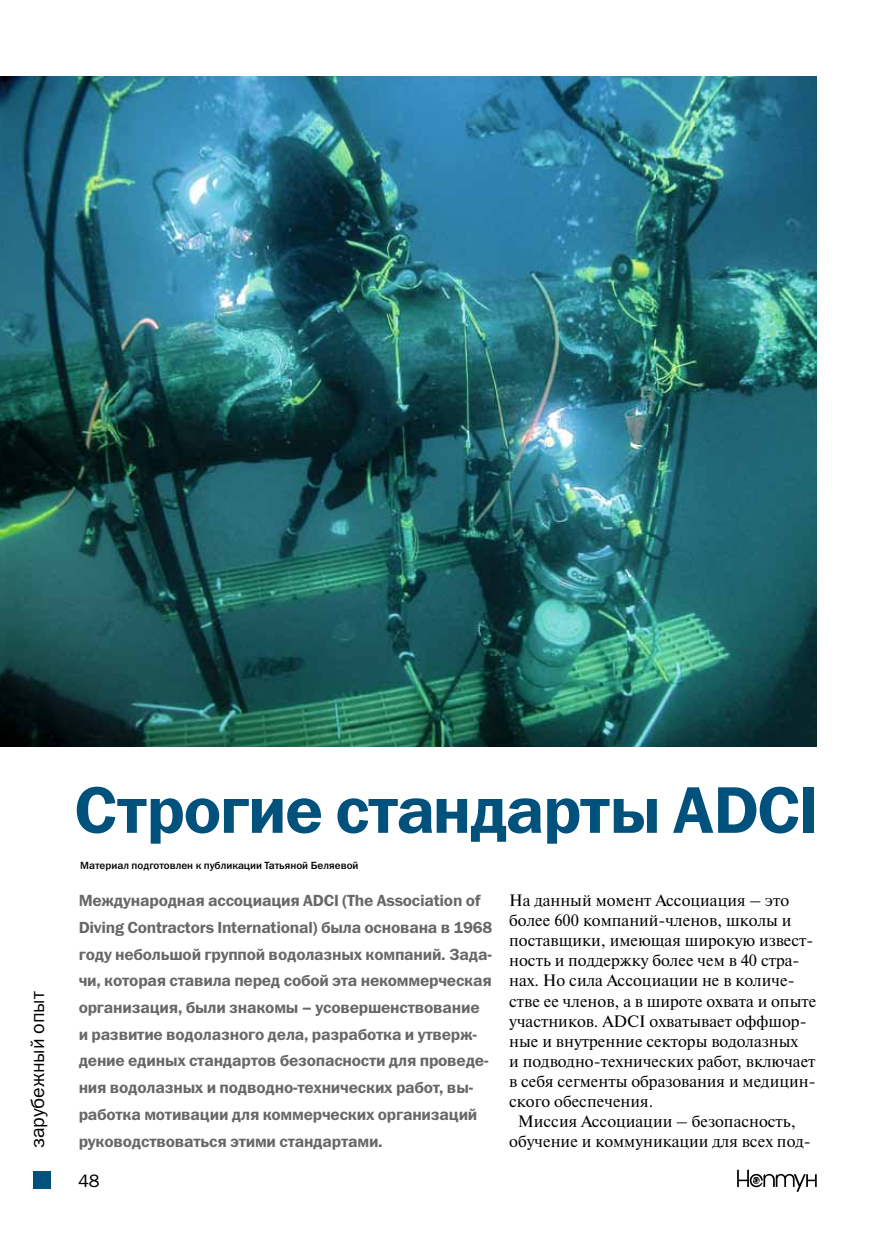
<style>
.page{position:relative;width:893px;height:1234px;background:#fff}
.page>*{position:absolute;margin:0;border:0;box-sizing:border-box;transform-origin:0 0}
.t1{font:66.3px "Franklin Gothic Demi C";letter-spacing:-.025em;color:#00517b}
.t2{font:19.5px "Franklin Gothic Book C";color:#000}
.t3{font:18px "Franklin Gothic Book C";color:#000}
.t4{font:16.5px "Newton C";color:#000}
.t5{font:16.2px/26.7px "Franklin Gothic Demi C";letter-spacing:-.015em;color:#676767}
.t6{font:10.5px "Franklin Gothic Medium C";color:#000}
</style>
<div class="page">
<div style="left:34px;top:1171px;width:17px;height:17px;background:#00517b"></div>
<svg style="left:737px;top:1169px;width:80px;height:22px"></svg>
<img style="left:0;top:77px;width:816px;height:669px">
<p class="t2" style="left:27px;top:1147px;width:158px;rotate:-90deg">зарубежный опыт</p>
<h1 class="t1" style="left:74px;top:772px;width:746px">Строгие стандарты ADCI</h1>
<p class="t6" style="left:80px;top:859px;width:280px">Материал подготовлен к публикации Татьяной Беляевой</p>
<p class="t5" style="left:79px;top:886px;width:415px">Международная ассоциация ADCI (The Association of Diving Contractors International) была основана в 1968 году небольшой группой водолазных компаний. Зада&shy;чи, которая ставила перед собой эта некоммерческая организация, были знакомы – усовершенствование и развитие водолазного дела, разработка и утверж&shy;дение единых стандартов безопасности для проведе&shy;ния водолазных и подводно-технических работ, вы&shy;работка мотивации для коммерческих организаций руководствоваться этими стандартами.</p>
<p class="t3" style="left:78px;top:1170px;width:23px">48</p>
<p class="t4" style="left:509px;top:891px;width:281px">На данный момент Ассоциация – это</p>
<p class="t4" style="left:509px;top:911px;width:284px">более 600 компаний-членов, школы и</p>
<p class="t4" style="left:509px;top:931px;width:306px">поставщики, имеющая широкую извест-</p>
<p class="t4" style="left:509px;top:951px;width:292px">ность и поддержку более чем в 40 стра-</p>
<p class="t4" style="left:509px;top:971px;width:287px">нах. Но сила Ассоциации не в количе-</p>
<p class="t4" style="left:509px;top:991px;width:309px">стве ее членов, а в широте охвата и опыте</p>
<p class="t4" style="left:509px;top:1011px;width:299px">участников. ADCI охватывает оффшор-</p>
<p class="t4" style="left:509px;top:1031px;width:291px">ные и внутренние секторы водолазных</p>
<p class="t4" style="left:509px;top:1051px;width:308px">и подводно-технических работ, включает</p>
<p class="t4" style="left:509px;top:1071px;width:308px">в себя сегменты образования и медицин-</p>
<p class="t4" style="left:509px;top:1091px;width:145px">ского обеспечения.</p>
<p class="t4" style="left:518px;top:1111px;width:280px">Миссия Ассоциации – безопасность,</p>
<p class="t4" style="left:509px;top:1131px;width:303px">обучение и коммуникации для всех под-</p>
</div>
